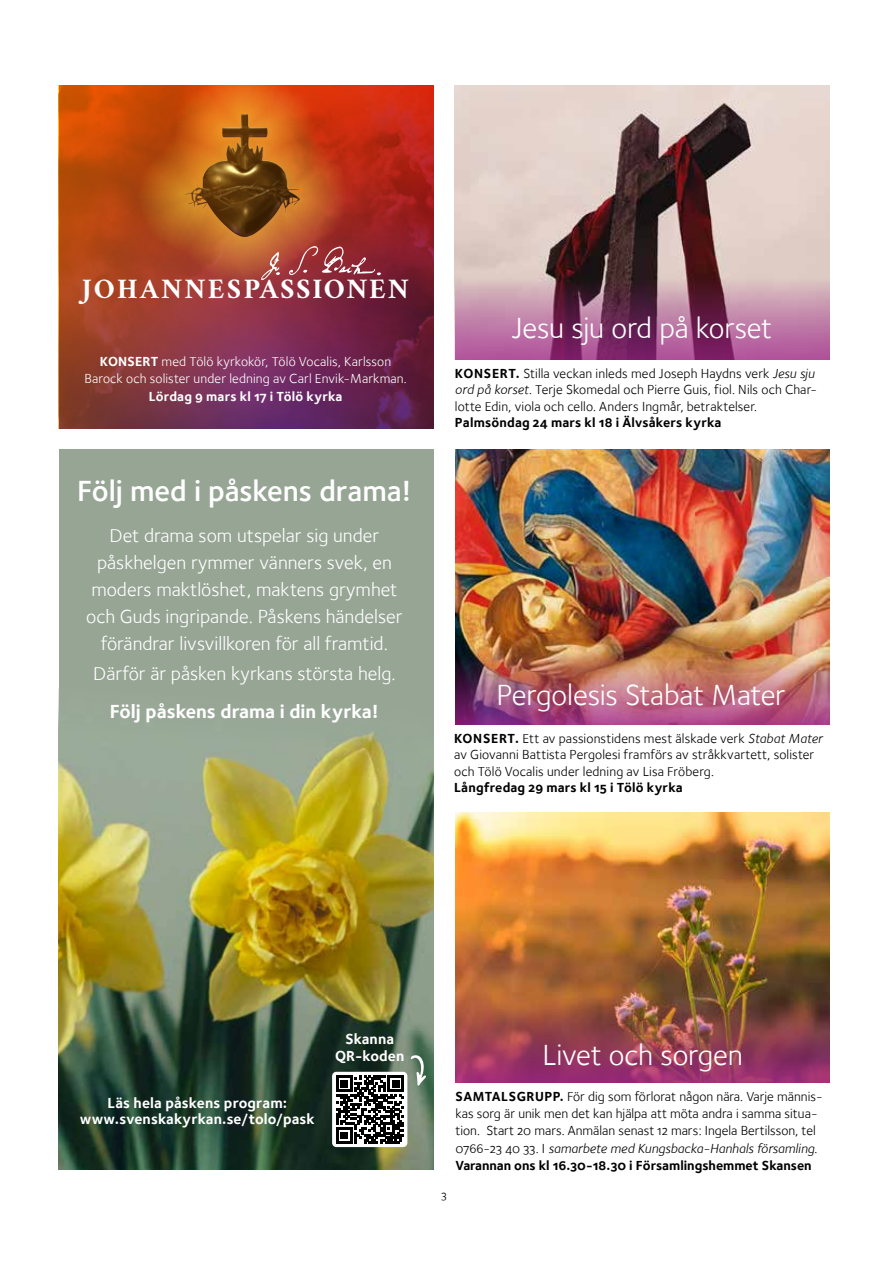
<style>
.page{position:relative;width:893px;height:1263px;background:#fff}
.page>*{position:absolute;margin:0;border:0;box-sizing:border-box;transform-origin:0 0}
.t1{font:30px "Foundry Sterling Book OSF";letter-spacing:-.01em;color:#fff}
.t2{font:600 30px "Foundry Sterling";color:#fff}
.t3{font:700 28.5px "Crimson Svk 2.0";letter-spacing:.065em;color:#fff}
.t4{font:19.5px/27px "Foundry Sterling Book OSF";color:#fff;text-align:center}
.t5{font:19.5px "Foundry Sterling Bold OSF";color:#fff}
.t6{font:700 15px/16.5px "Foundry Sterling";letter-spacing:.01em;color:#fff;text-align:center}
.t7{font:13.5px/16.5px "Foundry Sterling Book OSF";letter-spacing:.005em;color:#000}
.t8{font:13.5px "Foundry Sterling Bold OSF";letter-spacing:.005em;color:#000}
.t9{font:13.5px/17.2px "Foundry Sterling Book OSF";letter-spacing:.01em;color:#fff;text-align:center}
.t10{font:italic 13.5px "Foundry Sterling";color:#000}
.t11{font:13.5px "Foundry Sterling Bold OSF";letter-spacing:.015em;color:#fff}
.t12{font:12px "Foundry Sterling Book OSF";color:#000}
.s1{font-family:"Foundry Sterling Bold OSF"}
.s2{font-family:"Foundry Sterling";font-style:italic}
.s3{font-family:"Foundry Sterling Book OSF";font-style:normal}
</style>
<div class="page">
<img style="left:455px;top:85px;width:374px;height:274px">
<img style="left:455px;top:449px;width:375px;height:275px">
<div style="left:59px;top:449px;width:374px;height:720px;background:#97a595"></div>
<img style="left:59px;top:732px;width:374px;height:437px">
<img style="left:59px;top:85px;width:374px;height:343px">
<svg style="left:289px;top:246px;width:92px;height:29px;background:#a1464d"></svg>
<svg style="left:261px;top:252px;width:19px;height:28px"></svg>
<img style="left:456px;top:813px;width:374px;height:269px">
<svg style="left:332px;top:1055px;width:94px;height:92px;background:#6b726c"></svg>
<h2 class="t3" style="left:82px;top:267px;width:328px">JOHANNESPASSIONEN</h2>
<p class="t9" style="left:84px;top:353px;width:324px"><span class="s1">KONSERT</span> med Tölö kyrkokör, Tölö Vocalis, Karlsson<br>Barock och solister under ledning av Carl Envik-Markman.</p>
<p class="t11" style="left:149px;top:388px;width:195px">Lördag 9 mars kl 17 i Tölö kyrka</p>
<h1 class="t2" style="left:77px;top:473px;width:336px">Följ med i påskens drama!</h1>
<h3 class="t4" style="left:86px;top:522px;width:318px">Det drama som utspelar sig under påskhelgen rymmer vänners svek, en moders maktlöshet, maktens grymhet och Guds ingripande. Påskens händelser förändrar livsvillkoren för all framtid.</h3>
<h3 class="t4" style="left:93px;top:660px;width:304px">Därför är påsken kyrkans största helg.</h3>
<h3 class="t5" style="left:110px;top:700px;width:271px">Följ påskens drama i din kyrka!</h3>
<h1 class="t1" style="left:512px;top:310px;width:262px">Jesu sju ord på korset</h1>
<p class="t7" style="left:455px;top:365px;width:364px"><span class="s1">KONSERT.</span> Stilla veckan inleds med Joseph Haydns verk <span class="s2">Jesu sju ord på korset</span>. Terje Skomedal och Pierre Guis, fiol. Nils och Char&shy;lotte Edin, viola och cello. Anders Ingmår, betraktelser.</p>
<p class="t8" style="left:455px;top:414px;width:268px">Palmsöndag 24 mars kl 18 i Älvsåkers kyrka</p>
<h1 class="t1" style="left:496px;top:678px;width:291px">Pergolesis Stabat Mater</h1>
<p class="t7" style="left:454px;top:730px;width:370px"><span class="s1">KONSERT.</span> Ett av passionstidens mest älskade verk <span class="s2">Stabat Mater </span>av Giovanni Battista Pergolesi framförs av stråkkvartett, solister och Tölö Vocalis under ledning av Lisa Fröberg.</p>
<p class="t8" style="left:454px;top:780px;width:230px">Långfredag 29 mars kl 15 i Tölö kyrka</p>
<p class="t6" style="left:80px;top:1094px;width:236px">Läs hela påskens program: www.svenskakyrkan.se/tolo/pask</p>
<p class="t6" style="left:335px;top:1031px;width:71px">Skanna<br>QR-koden</p>
<p class="t12" style="left:442px;top:1188px;width:7px">3</p>
<h1 class="t1" style="left:542px;top:1038px;width:202px">Livet och sorgen</h1>
<p class="t7" style="left:456px;top:1087px;width:369px;line-height:17.2px"><span class="s1">SAMTALSGRUPP.</span> För dig som förlorat någon nära. Varje männis&shy;kas sorg är unik men det kan hjälpa att möta andra i samma situa&shy;tion. Start 20 mars. Anmälan senast 12 mars: Ingela Bertilsson, tel</p>
<p class="t10" style="left:456px;top:1140px;width:363px"><span class="s3">0766-23 40 33. I</span> samarbete med Kungsbacka-Hanhals församling.</p>
<p class="t8" style="left:456px;top:1157px;width:358px">Varannan ons kl 16.30-18.30 i Församlingshemmet Skansen</p>
</div>
